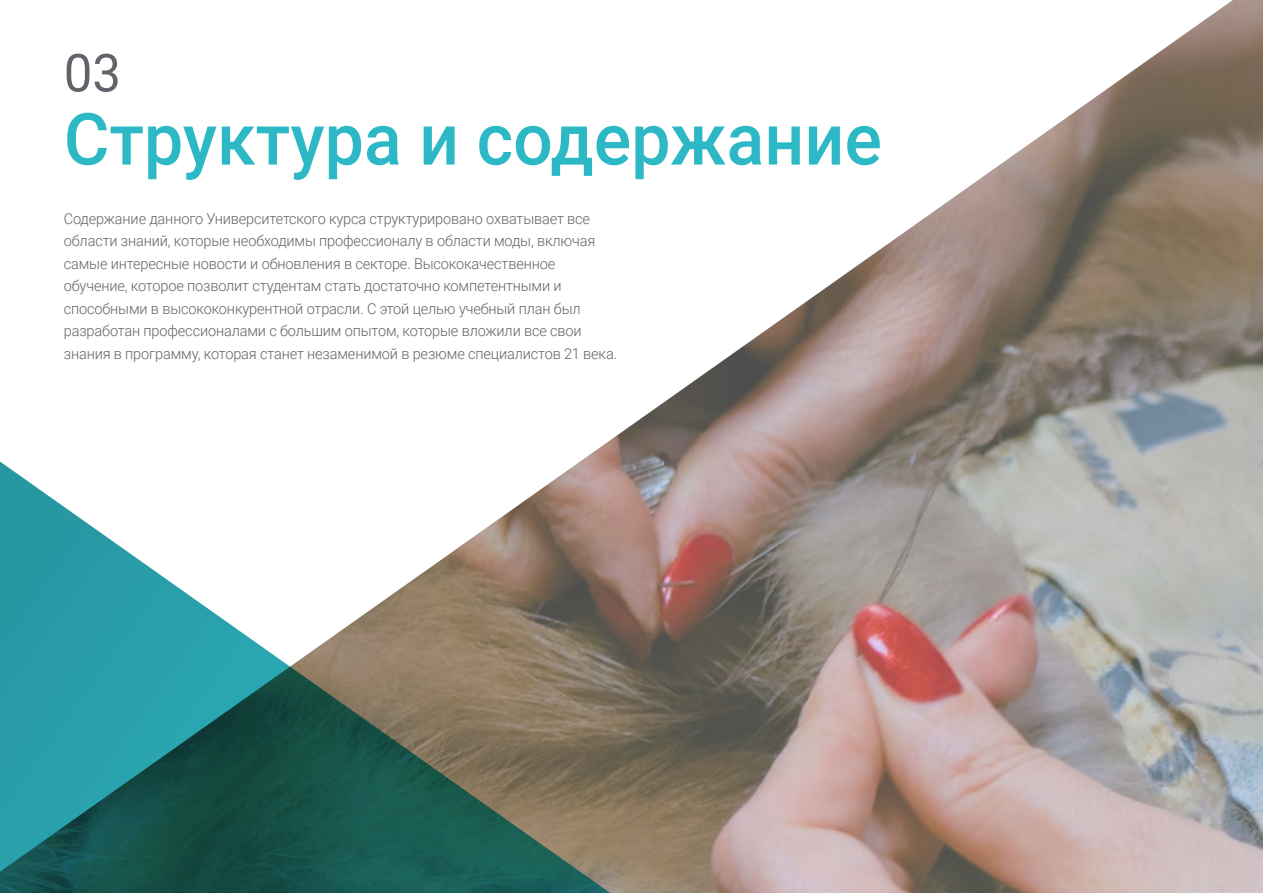
<style>
.page{position:relative;width:1263px;height:893px;background:#fff}
.page>*{position:absolute;margin:0;border:0;box-sizing:border-box;transform-origin:0 0}
.t1{font:500 72px "Roboto";color:#2db8c5}
.t2{font:52.5px "Roboto";color:#61646a}
.t3{font:300 15px/22.5px "Roboto";letter-spacing:-.01em;color:#61646a}
</style>
<div class="page">
<img style="left:602px;top:0;width:661px;height:893px">
<svg style="left:0;top:446px;width:640px;height:447px"></svg>
<h2 class="t2" style="left:64px;top:36px;width:59px">03</h2>
<h1 class="t1" style="left:64px;top:89px;width:820px">Структура и содержание</h1>
<p class="t3" style="left:64px;top:207px;width:555px">Содержание данного Университетского курса структурировано охватывает все области знаний, которые необходимы профессионалу в области моды, включая самые интересные новости и обновления в секторе. Высококачественное обучение, которое позволит студентам стать достаточно компетентными и способными в высококонкурентной отрасли. С этой целью учебный план был разработан профессионалами с большим опытом, которые вложили все свои знания в программу, которая станет незаменимой в резюме специалистов 21 века.</p>
</div>
